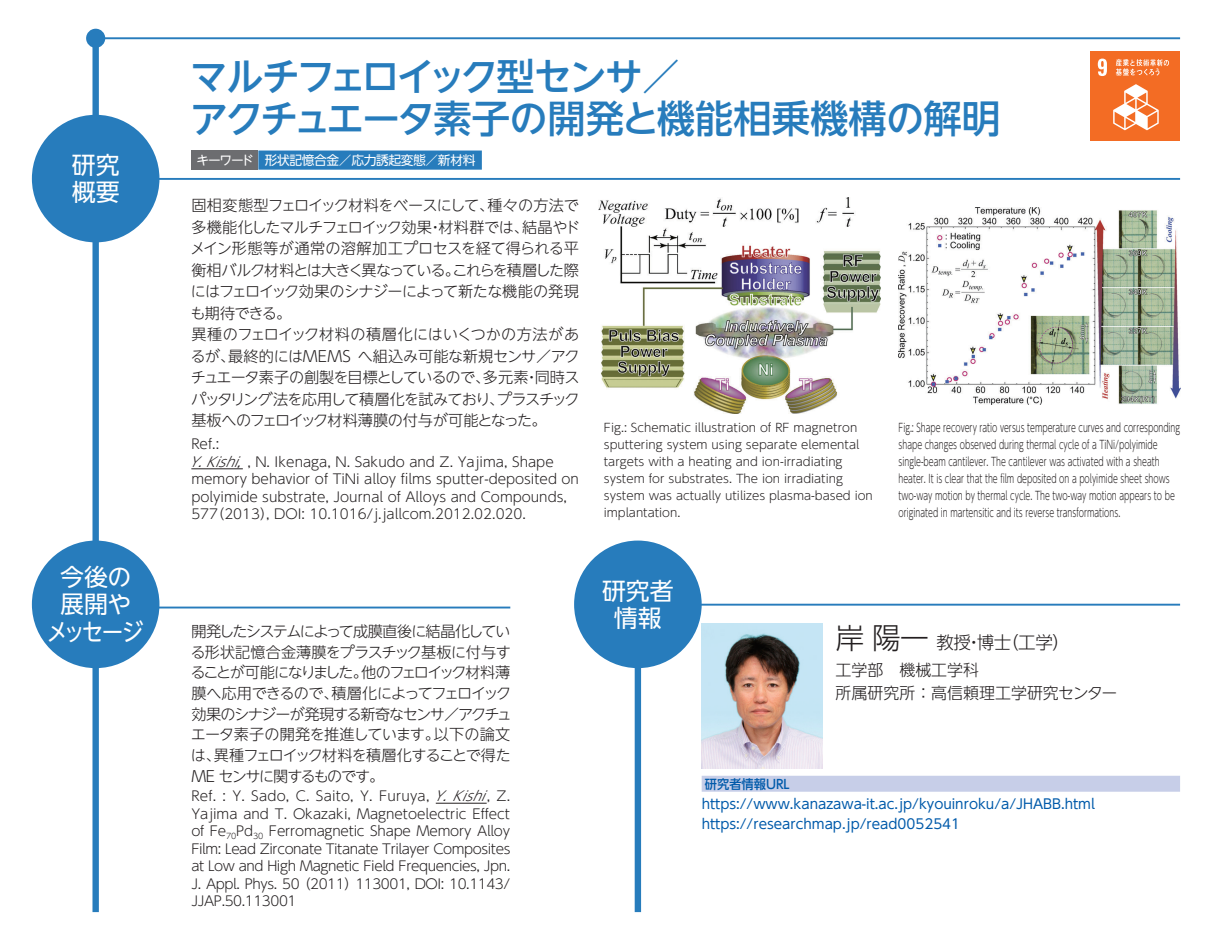
<style>
.page{position:relative;width:1212px;height:944px;background:#fff}
.page>*{position:absolute;margin:0;border:0;box-sizing:border-box;transform-origin:0 0}
.t1{font:500 38.25px/41.4px "UD Shin Go NT Pr 6 N";letter-spacing:-.06em;color:#277cbc}
.t2{font:300 28.8px "UD Shin Go NT Pr 6 N";color:#231f20}
.t3{font:23.85px/27px "UD Shin Go NT Pr 6 N";letter-spacing:-.045em;color:#fff;text-align:center}
.t4{font:23.85px/27px "UD Shin Go NT Pr 6 N";color:#fff}
.t5{font:300 17.55px "UD Shin Go NT Pr 6 N";letter-spacing:-.03em;color:#231f20}
.t6{font:300 15.97px/23.2px "UD Shin Go NT Pr 6 N";color:#231f20}
.t7{font:300 15.08px/21.6px "UD Shin Go NT Pr 6 N";letter-spacing:-.05em;color:#231f20}
.t8{font:300 15.08px "UD Shin Go NT Pr 6 N";letter-spacing:.01em;color:#231f20}
.t9{font:300 15.08px/20.7px "UD Shin Go NT Pr 6 N";letter-spacing:-.115em;color:#231f20}
.t10{font:300 15.08px "UD Shin Go NT Pr 6 N";letter-spacing:-.09em;color:#231f20}
.t11{font:300 15.08px/20.7px "UD Shin Go NT Pr 6 N";letter-spacing:-.1em;color:#231f20}
.t12{font:300 15.08px "UD Shin Go NT Pr 6 N";letter-spacing:-.02em;color:#231f20}
.t13{font:300 15.08px "UD Shin Go NT Pr 6 N";letter-spacing:-.025em;color:#231f20}
.t14{font:300 13.5px "UD Shin Go NT Pr 6 N";letter-spacing:-.005em;color:#231f20}
.t15{font:300 13.5px/17.6px "UD Shin Go NT Pr 6 N";letter-spacing:-.03em;color:#231f20}
.t16{font:13.5px/20px "UD Shin Go NT Pr 6 N";color:#015aaa}
.t17{font:italic 300 13.5px "UD Shin Go NT Pr 6 N";color:#231f20}
.t18{font:12.83px "UD Shin Go NT Pr 6 N";letter-spacing:-.03em;color:#fff}
.t19{font:500 12.83px "UD Shin Go NT Pr 6 N";color:#015aaa;scale:.96 1}
.t20{font:300 11.7px/16.9px "UD Shin Go NT Pr 6 N";color:#231f20;scale:.67 1}
.t21{font:300 11.7px/16.9px "UD Shin Go NT Pr 6 N";color:#231f20}
.t22{font:300 7.88px "UD Shin Go NT Pr 6 N";color:#231f20}
.s1{font-style:italic}
</style>
<div class="page">
<div style="left:92px;top:32px;width:7px;height:880px;background:#277cbc"></div>
<hr style="left:96px;top:37px;width:1084px;height:2px;background:#277cbc">
<div style="left:86px;top:29px;width:19px;height:19px;background:#277cbc;border-radius:50%"></div>
<div style="left:635px;top:606px;width:6px;height:306px;background:#277cbc"></div>
<hr style="left:96px;top:607px;width:414px;height:1px;background:#277cbc">
<hr style="left:638px;top:604px;width:542px;height:2px;background:#277cbc">
<div style="left:35px;top:544px;width:121px;height:121px;background:#277cbc;border-radius:50%"></div>
<div style="left:32px;top:541px;width:127px;height:127px;border:6px solid #277cbc;border-radius:50%"></div>
<div style="left:577px;top:544px;width:121px;height:121px;background:#277cbc;border-radius:50%"></div>
<div style="left:574px;top:541px;width:128px;height:127px;border:6px solid #277cbc;border-radius:50%"></div>
<hr style="left:96px;top:178px;width:1084px;height:2px;background:#277cbc">
<div style="left:35px;top:118px;width:121px;height:121px;background:#277cbc;border-radius:50%"></div>
<div style="left:32px;top:115px;width:127px;height:127px;border:6px solid #277cbc;border-radius:50%"></div>
<div style="left:702px;top:776px;width:478px;height:16px;background:#c7cee8"></div>
<img style="left:702px;top:623px;width:121px;height:146px">
<div style="left:1091px;top:51px;width:89px;height:89px;background:#f36c24"></div>
<svg style="left:1098px;top:59px;width:9px;height:17px"></svg>
<svg style="left:1113px;top:84px;width:46px;height:46px"></svg>
<svg style="left:1116px;top:59px;width:53px;height:17px"></svg>
<div style="left:258px;top:151px;width:224px;height:19px;background:#277cbc"></div>
<div style="left:191px;top:151px;width:67px;height:19px;background:#6c6d70"></div>
<hr style="left:191px;top:468px;width:52px;height:1px;background:#231f20">
<img style="left:599px;top:198px;width:281px;height:216px">
<img style="left:898px;top:207px;width:282px;height:197px">
<hr style="left:436px;top:803px;width:51px;height:1px;background:#231f20">
<h3 class="t4" style="left:72px;top:151px;width:49px">研究概要</h3>
<h3 class="t3" style="left:46px;top:563px;width:99px">今後の展開やメッセージ</h3>
<h1 class="t1" style="left:190px;top:55px;width:812px">マルチフェロイック型センサ／<br>アクチュエータ素子の開発と機能相乗機構の解明</h1>
<p class="t18" style="left:265px;top:150px;width:212px">形状記憶合金／応力誘起変態／新材料</p>
<p class="t18" style="left:197px;top:150px;width:59px">キーワード</p>
<p class="t7" style="left:191px;top:194px;width:304px">固相変態型フェロイック材料をベースにして、</p>
<p class="t7" style="left:487px;top:194px;width:93px">種々の方法で</p>
<p class="t7" style="left:191px;top:216px;width:339px">多機能化したマルチフェロイック効果材料群では、</p>
<p class="t7" style="left:522px;top:216px;width:60px">結晶やド</p>
<p class="t7" style="left:190px;top:216px;width:390px;text-indent:238px">・<br>メイン形態等が通常の溶解加工プロセスを経て得られる平衡相バルク材料とは大きく異なっているこれらを積層した際</p>
<p class="t7" style="left:445px;top:259px;width:17px">。</p>
<p class="t7" style="left:191px;top:280px;width:390px">にはフェロイック効果のシナジーによって新たな機能の発現</p>
<p class="t7" style="left:191px;top:302px;width:102px">も期待できる。</p>
<p class="t8" style="left:191px;top:322px;width:389px">異種のフェロイック材料の積層化にはいくつかの方法があ</p>
<p class="t12" style="left:358px;top:344px;width:223px">へ組込み可能な新規センサ／アク</p>
<p class="t7" style="left:190px;top:345px;width:46px">るが、</p>
<p class="t8" style="left:228px;top:344px;width:124px">最終的にはMEMS</p>
<p class="t7" style="left:483px;top:366px;width:98px">多元素同時ス</p>
<p class="t7" style="left:191px;top:366px;width:390px">チュエータ素子の創製を目標としているので、<br>パッタリング法を応用して積層化を試みておりプラスチック</p>
<p class="t7" style="left:524px;top:366px;width:17px">・</p>
<p class="t7" style="left:191px;top:388px;width:357px;text-indent:298px">、<br>基板へのフェロイック材料薄膜の付与が可能となった。</p>
<p class="t14" style="left:191px;top:433px;width:29px">Ref.:</p>
<p class="t14" style="left:237px;top:451px;width:318px">N,<span class="s1">,</span> . Ikenaga N, . Sakudo and Z. Yajima, Shape</p>
<p class="t17" style="left:189px;top:451px;width:59px">Y Kishi</p>
<p class="t17" style="left:198px;top:451px;width:15px">.</p>
<p class="t14" style="left:191px;top:468px;width:389px">memory behavior of TiNi alloy films sputter-deposited on</p>
<p class="t14" style="left:191px;top:486px;width:377px">polyimide substrate, Journal of Alloys and Compounds,</p>
<p class="t14" style="left:211px;top:503px;width:317px">（2013 ,）DOI: 10.1016/ .j jallcom.2012.02.020.</p>
<p class="t14" style="left:191px;top:503px;width:28px">577</p>
<p class="t7" style="left:190px;top:620px;width:322px;line-height:20.7px;text-align:right">開発したシステムによって成膜直後に結晶化している形状記憶合金薄膜をプラスチック基板に付与す他のフェロイック材料薄</p>
<p class="t9" style="left:332px;top:662px;width:181px;text-indent:-141px">ることが可能になりました。<br>積層化によってフェロイック</p>
<p class="t13" style="left:191px;top:681px;width:149px">膜へ応用できるので、</p>
<p class="t10" style="left:191px;top:702px;width:322px">効果のシナジーが発現する新奇なセンサ／アクチュ</p>
<p class="t7" style="left:434px;top:723px;width:78px">以下の論文</p>
<p class="t7" style="left:214px;top:724px;width:299px;line-height:20.7px;text-indent:-23px">エータ素子の開発を推進しています。<br>異種フェロイック材料を積層化することで得た</p>
<p class="t11" style="left:191px;top:744px;width:195px">は、<br>ME センサに関するものです。</p>
<p class="t14" style="left:191px;top:785px;width:55px">Ref Y:. .</p>
<p class="t14" style="left:191px;top:803px;width:320px">Yajima and T. Okazaki, Magnetoelectric Effect</p>
<p class="t14" style="left:269px;top:820px;width:243px">Ferromagnetic Shape Memory Alloy</p>
<p class="t14" style="left:251px;top:785px;width:60px">Sado C, .</p>
<p class="t14" style="left:379px;top:785px;width:116px">Furuya <span class="s1">Y</span>, <span class="s1">Kishi</span></p>
<p class="t14" style="left:316px;top:785px;width:58px">Saito Y, .</p>
<p class="t14" style="left:487px;top:785px;width:25px">Z, .</p>
<p class="t17" style="left:442px;top:785px;width:15px">.</p>
<p class="t14" style="left:191px;top:820px;width:36px">of Fe</p>
<p class="t15" style="left:191px;top:839px;width:321px">Film: Lead Zirconate Titanate Trilayer Composites</p>
<p class="t15" style="left:191px;top:857px;width:320px">at Low and High Magnetic Field Frequencies, Jpn.</p>
<p class="t15" style="left:355px;top:875px;width:156px">113001, DOI: 10.1143/</p>
<p class="t14" style="left:236px;top:820px;width:18px">Pd</p>
<p class="t22" style="left:226px;top:829px;width:12px">70</p>
<p class="t22" style="left:253px;top:829px;width:12px">30</p>
<p class="t14" style="left:297px;top:873px;width:62px">（2011）</p>
<p class="t15" style="left:191px;top:875px;width:110px">.J Appl. Phys. 50<br>JJAP.50.113001</p>
<p class="t21" style="left:604px;top:419px;width:270px">Fig.: Schematic illustration of RF magnetron sputtering system using separate elemental targets with a heating and ion-irradiating system for substrates. The ion irradiating system was actually utilizes plasma-based ion implantation.</p>
<p class="t20" style="left:898px;top:419px;width:422px">Fig.: Shape recovery ratio versus temperature curves and corresponding shape changes observed during thermal cycle of a TiNi/polyimide single-beam cantilever. The cantilever was activated with a sheath heater isIt. clear that the film deposited on a polyimide sheet shows two-way motion by thermal cycle. The two-way motion appears to be originated in martensitic and its reverse transformations.</p>
<h3 class="t4" style="left:602px;top:577px;width:73px;text-align:center">研究者情報</h3>
<h2 class="t2" style="left:836px;top:614px;width:95px">岸陽一</h2>
<h3 class="t6" style="left:836px;top:658px;width:283px">工学部　機械工学科<br>所属研究所：高信頼理工学研究センター</h3>
<h3 class="t5" style="left:1001px;top:628px;width:70px">（工学(</h3>
<h3 class="t5" style="left:936px;top:628px;width:76px">教授博士</h3>
<h3 class="t5" style="left:965px;top:628px;width:19px">・</h3>
<p class="t19" style="left:705px;top:773px;width:90px">研究者情報URL</p>
<p class="t16" style="left:702px;top:794px;width:395px">https://www.kanazawa i t- .ac.jp/kyouinroku a/ /JHABB.html https://researchmap.jp/read0052541</p>
</div>
